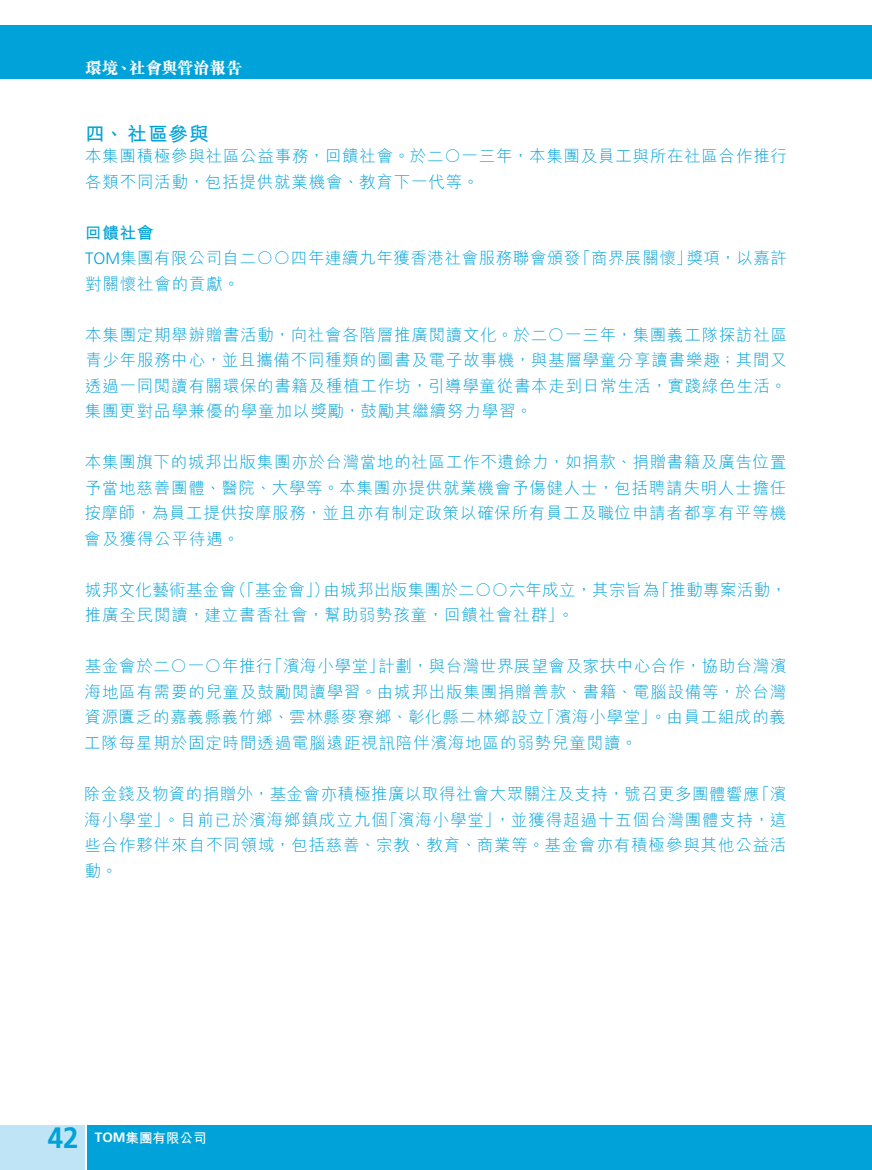
<style>
.page{position:relative;width:872px;height:1170px;background:#fff}
.page>*{position:absolute;margin:0;border:0;box-sizing:border-box;transform-origin:0 0}
.t1{font:700 29.55px "Frutiger LT Std";color:#00a3d9;scale:.94 1}
.t2{font:700 19.5px "M Hei HK";color:#00a3d9}
.t3{font:300 16.5px/25.5px "M Hei HK";letter-spacing:.045em;color:#00a3d9}
.t4{font:300 16.5px/25.5px "M Hei HK";letter-spacing:.025em;color:#00a3d9}
.t5{font:300 16.5px "M Hei HK";letter-spacing:.02em;color:#00a3d9}
.t6{font:800 16.5px "M Sung HK";letter-spacing:-.015em;color:#fff}
.t7{font:700 16.5px "M Hei HK";color:#00a3d9}
.t8{font:700 13.5px "M Hei HK";color:#fff}
.s1{font-family:"Frutiger LT Std"}
</style>
<div class="page">
<div style="left:0;top:1125px;width:85px;height:44px;background:#bee4f5"></div>
<div style="left:88px;top:1125px;width:784px;height:44px;background:#00a3d9"></div>
<div style="left:0;top:25px;width:872px;height:54px;background:#00a3d9"></div>
<p class="t6" style="left:129px;top:57px;width:115px">社會與管治報告</p>
<p class="t6" style="left:85px;top:57px;width:35px">環境</p>
<p class="t6" style="left:116px;top:57px;width:18px">、</p>
<p class="t2" style="left:85px;top:119px;width:125px">四、社區參與</p>
<p class="t3" style="left:85px;top:143px;width:703px">本集團積極參與社區公益事務，回饋社會。於二○一三年，本集團及員工與所在社區合作推行各類不同活動，包括提供就業機會、教育下一代等。</p>
<p class="t7" style="left:85px;top:220px;width:70px">回饋社會</p>
<p class="t3" style="left:686px;top:245px;width:102px">獎項，以嘉許</p>
<p class="t3" style="left:85px;top:245px;width:497px"><span class="s1">TOM</span>集團有限公司自二○○四年連續九年獲香港社會服務聯會頒發對關懷社會的貢獻。</p>
<p class="t3" style="left:85px;top:321px;width:704px;text-align:justify">本集團定期舉辦贈書活動，向社會各階層推廣閱讀文化。於二○一三年，集團義工隊探訪社區青少年服務中心，並且攜備不同種類的圖書及電子故事機，與基層學童分享讀書樂趣；其間又透過一同閱讀有關環保的書籍及種植工作坊，引導學童從書本走到日常生活，實踐綠色生活。集團更對品學兼優的學童加以獎勵，鼓勵其繼續努力學習。</p>
<p class="t3" style="left:84px;top:449px;width:703px;text-align:justify">本集團旗下的城邦出版集團亦於台灣當地的社區工作不遺餘力，如捐款、捐贈書籍及廣告位置予當地慈善團體、醫院、大學等。本集團亦提供就業機會予傷健人士，包括聘請失明人士擔任按摩師，為員工提供按摩服務，並且亦有制定政策以確保所有員工及職位申請者都享有平等機會及獲得公平待遇。</p>
<p class="t3" style="left:653px;top:576px;width:135px">「推動專案活動，</p>
<p class="t3" style="left:574px;top:245px;width:119px">「商界展關懷」</p>
<p class="t3" style="left:230px;top:576px;width:101px">（「基金會」）</p>
<p class="t5" style="left:85px;top:578px;width:153px">城邦文化藝術基金會</p>
<p class="t5" style="left:323px;top:578px;width:337px">由城邦出版集團於二○○六年成立，其宗旨為</p>
<p class="t3" style="left:85px;top:602px;width:480px">推廣全民閱讀，建立書香社會，幫助弱勢孩童，回饋社會社群「</p>
<p class="t3" style="left:378px;top:653px;width:409px">計劃，與台灣世界展望會及家扶中心合作，協助台灣濱</p>
<p class="t3" style="left:557px;top:602px;width:18px">。</p>
<p class="t3" style="left:267px;top:653px;width:120px">「濱海小學堂」</p>
<p class="t3" style="left:85px;top:653px;width:189px">基金會於二○一○年推行</p>
<p class="t3" style="left:85px;top:678px;width:703px">海地區有需要的兒童及鼓勵閱讀學習。由城邦出版集團捐贈善款、書籍、電腦設備等，於台灣</p>
<p class="t3" style="left:538px;top:704px;width:249px">「濱海小學堂」。由員工組成的義</p>
<p class="t3" style="left:84px;top:704px;width:554px">資源匱乏的嘉義縣義竹鄉、雲林縣麥寮鄉、彰化縣二林鄉設立<br>工隊每星期於固定時間透過電腦遠距視訊陪伴濱海地區的弱勢兒童閱讀。</p>
<p class="t4" style="left:494px;top:780px;width:293px;text-indent:-410px">除金錢及物資的捐贈外，基金會亦積極推廣以取得社會大眾關注及支持，號召更多團體響應<br>，並獲得超過十五個台灣團體支持，這</p>
<p class="t3" style="left:753px;top:780px;width:35px">「濱</p>
<p class="t3" style="left:84px;top:806px;width:703px">海小學堂」。目前已於濱海鄉鎮成立九個<br>些合作夥伴來自不同領域，包括慈善、宗教、教育、商業等。基金會亦有積極參與其他公益活動。</p>
<p class="t3" style="left:381px;top:806px;width:120px">「濱海小學堂」</p>
<h1 class="t1" style="left:48px;top:1119px;width:34px">42</h1>
<p class="t8" style="left:95px;top:1127px;width:113px"><span class="s1">TOM</span>集團有限公司</p>
</div>
